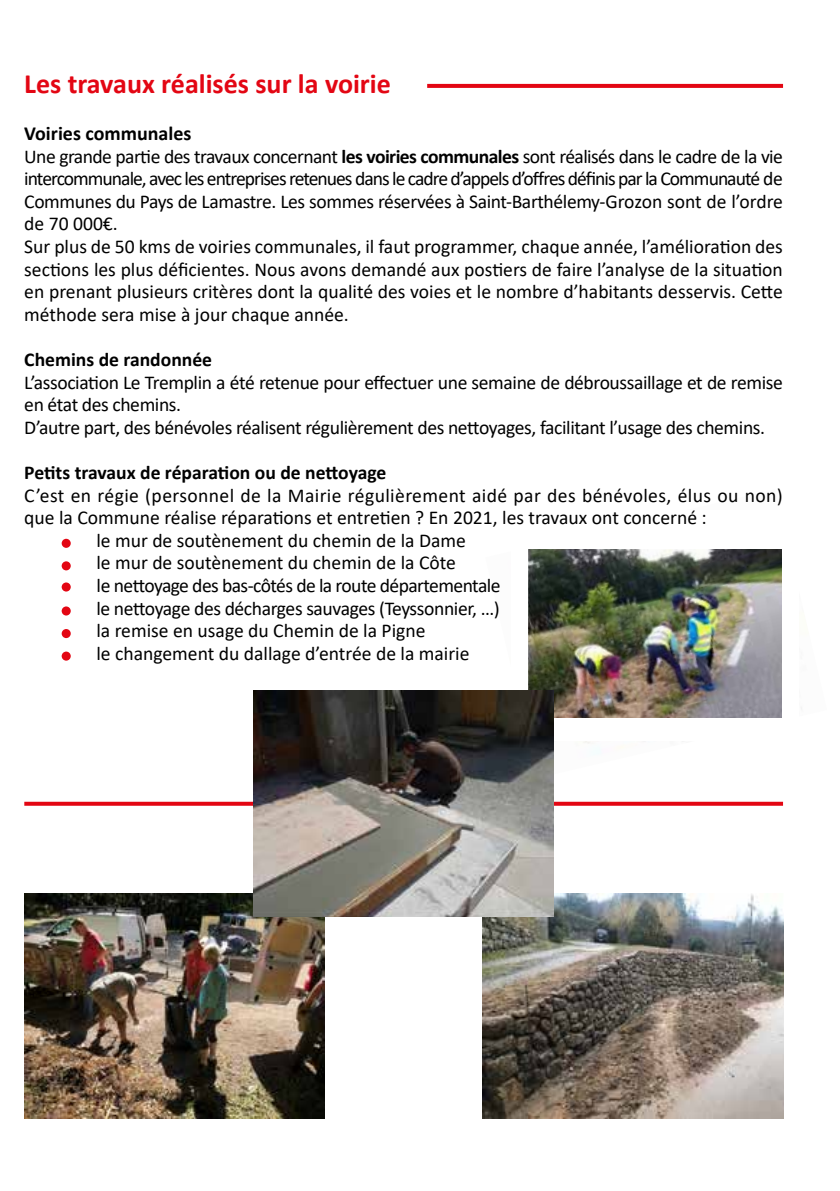
<style>
.page{position:relative;width:840px;height:1191px;background:#fff}
.page>*{position:absolute;margin:0;border:0;box-sizing:border-box;transform-origin:0 0}
.t1{font:700 28px "Calibri";color:#e30613}
.t2{font:700 20px "Calibri";color:#000}
.t3{font:19.6px/22.6px "Calibri";letter-spacing:-.01em;color:#000}
.t4{font:19.6px "Calibri";letter-spacing:.02em;color:#000}
.t5{font:700 19.6px "Calibri";color:#000}
.t6{font:19.6px "Calibri";letter-spacing:-.03em;color:#000}
.s1{font-weight:700}
</style>
<div class="page">
<img style="left:485px;top:549px;width:317px;height:229px">
<div style="left:515px;top:717px;width:277px;height:23px;background:#fff"></div>
<div style="left:781px;top:494px;width:17px;height:241px;background:#fff"></div>
<div style="left:510px;top:528px;width:17px;height:221px;background:#fff"></div>
<img style="left:24px;top:893px;width:300px;height:225px">
<img style="left:482px;top:893px;width:300px;height:225px">
<div style="left:62px;top:539px;width:9px;height:9px;background:#e30613;border-radius:50%"></div>
<div style="left:62px;top:561px;width:9px;height:9px;background:#e30613;border-radius:50%"></div>
<div style="left:62px;top:582px;width:9px;height:9px;background:#e30613;border-radius:50%"></div>
<div style="left:62px;top:606px;width:9px;height:9px;background:#e30613;border-radius:50%"></div>
<div style="left:62px;top:629px;width:9px;height:9px;background:#e30613;border-radius:50%"></div>
<div style="left:62px;top:651px;width:9px;height:9px;background:#e30613;border-radius:50%"></div>
<svg style="left:24px;top:801px;width:758px;height:4px;background:#e73540"></svg>
<svg style="left:427px;top:84px;width:355px;height:4px"></svg>
<img style="left:254px;top:691px;width:299px;height:225px">
<h1 class="t1" style="left:24px;top:64px;width:368px">Les travaux réalisés sur la voirie</h1>
<p class="t2" style="left:24px;top:119px;width:169px">Voiries communales</p>
<p class="t3" style="left:24px;top:144px;width:759px">Une grande partie des travaux concernant <span class="s1">les voiries communales</span> sont réalisés dans le cadre de la vie intercommunale, avec les entreprises retenues dans le cadre d’appels d’offres définis par la Communauté de Communes du Pays de Lamastre. Les sommes réservées à Saint-Barthélemy-Grozon sont de l’ordre de 70 000€.<br>Sur plus de 50 kms de voiries communales, il faut programmer, chaque année, l’amélioration des sections les plus déficientes. Nous avons demandé aux postiers de faire l’analyse de la situation en prenant plusieurs critères dont la qualité des voies et le nombre d’habitants desservis. Cette méthode sera mise à jour chaque année.</p>
<p class="t5" style="left:24px;top:346px;width:189px">Chemins de randonnée</p>
<p class="t3" style="left:24px;top:370px;width:759px">L’association Le Tremplin a été retenue pour effectuer une semaine de débroussaillage et de remise en état des chemins.<br>D’autre part, des bénévoles réalisent régulièrement des nettoyages, facilitant l’usage des chemins.</p>
<p class="t5" style="left:24px;top:459px;width:363px">Petits travaux de réparation ou de nettoyage</p>
<p class="t4" style="left:24px;top:481px;width:759px">C’est en régie (personnel de la Mairie régulièrement aidé par des bénévoles, élus ou non)</p>
<p class="t3" style="left:24px;top:506px;width:683px">que la Commune réalise réparations et entretien ? En 2021, les travaux ont concerné :</p>
<p class="t3" style="left:96px;top:528px;width:371px">le mur de soutènement du chemin de la Dame</p>
<p class="t3" style="left:96px;top:551px;width:361px">le mur de soutènement du chemin de la Côte</p>
<p class="t6" style="left:96px;top:572px;width:405px">le nettoyage des bas-côtés de la route départementale</p>
<p class="t3" style="left:96px;top:596px;width:405px">le nettoyage des décharges sauvages (Teyssonnier, …)</p>
<p class="t3" style="left:96px;top:619px;width:330px">la remise en usage du Chemin de la Pigne</p>
<p class="t3" style="left:96px;top:641px;width:374px">le changement du dallage d’entrée de la mairie</p>
</div>
